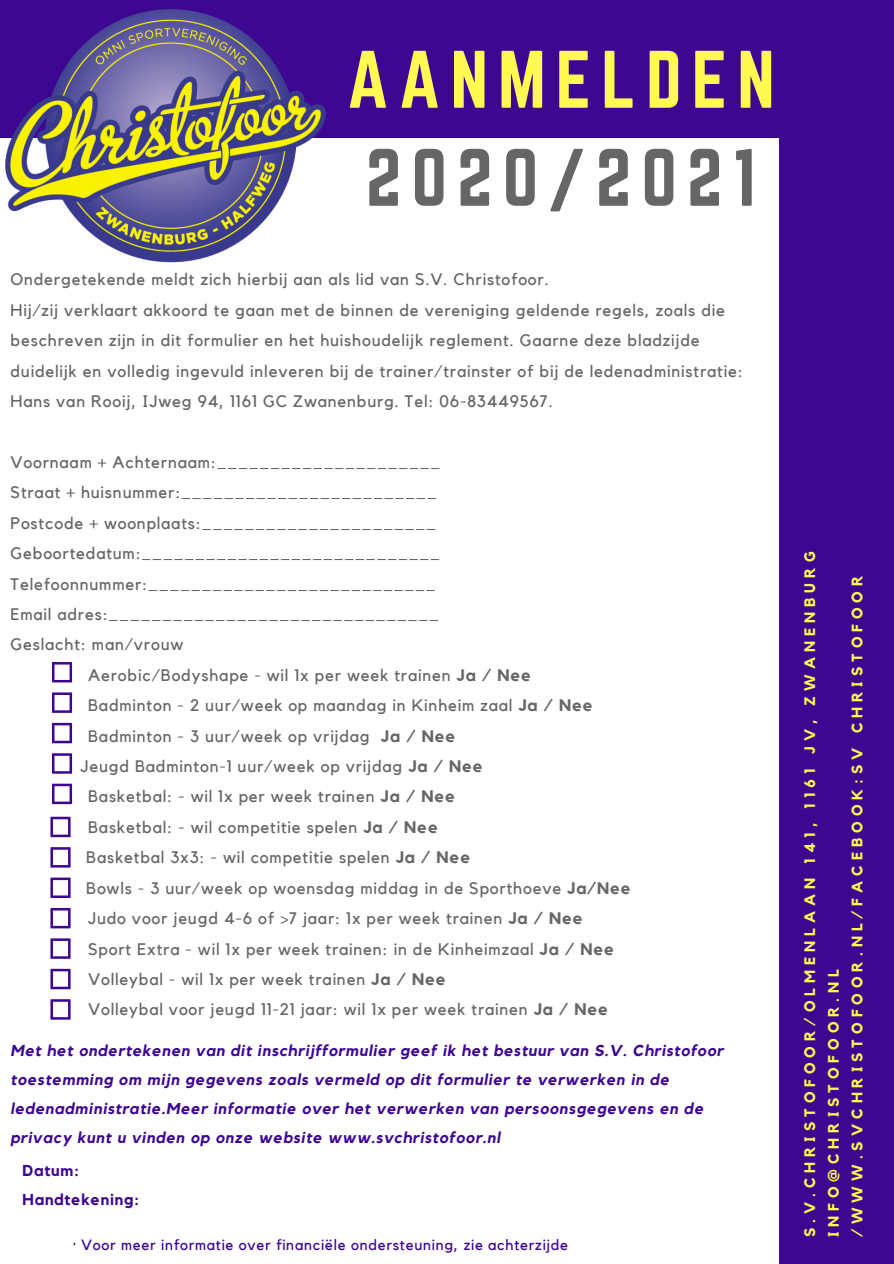
<style>
.page{position:relative;width:894px;height:1264px;background:#fff}
.page>*{position:absolute;margin:0;border:0;box-sizing:border-box;transform-origin:0 0}
.t1{font:71.25px "Norwester";letter-spacing:.14em;color:#fff952}
.t2{font:71.25px "Norwester";letter-spacing:.14em;color:#666}
.t3{font:16.65px/30.5px "Kollektif";letter-spacing:.05em;color:#666}
.t4{font:italic 700 15.75px/29.2px "Kollektif";letter-spacing:.05em;color:#3d0792}
.t5{font:700 15.75px/29.2px "Kollektif";letter-spacing:.05em;color:#3d0792}
.t6{font:700 15.15px/23.7px "Kollektif";letter-spacing:.33em;color:#fff952}
.t7{font:14.85px "Kollektif";letter-spacing:.05em;color:#3d0792}
.s1{font-weight:700}
</style>
<div class="page">
<div style="left:0;top:0;width:893px;height:1263px;background:#3d0792"></div>
<div style="left:0;top:138px;width:778px;height:1125px;background:#fff"></div>
<img style="left:5px;top:10px;width:321px;height:252px">
<svg style="left:52px;top:662px;width:20px;height:20px"></svg>
<svg style="left:52px;top:692px;width:20px;height:21px"></svg>
<svg style="left:52px;top:723px;width:20px;height:20px"></svg>
<svg style="left:52px;top:753px;width:20px;height:20px"></svg>
<svg style="left:52px;top:783px;width:20px;height:21px"></svg>
<svg style="left:50px;top:816px;width:21px;height:21px"></svg>
<svg style="left:50px;top:847px;width:21px;height:20px"></svg>
<svg style="left:50px;top:877px;width:21px;height:21px"></svg>
<svg style="left:50px;top:908px;width:21px;height:20px"></svg>
<svg style="left:50px;top:938px;width:21px;height:20px"></svg>
<svg style="left:50px;top:968px;width:21px;height:21px"></svg>
<svg style="left:50px;top:999px;width:21px;height:20px"></svg>
<h1 class="t1" style="left:347px;top:45px;width:429px">AANMELDEN</h1>
<h1 class="t2" style="left:366px;top:143px;width:391px">2020/2021</h1>
<p class="t3" style="left:11px;top:265px;width:733px">Ondergetekende meldt zich hierbij aan als lid van S.V. Christofoor.<br>Hij/zij verklaart akkoord te gaan met de binnen de vereniging geldende regels, zoals die beschreven zijn in dit formulier en het huishoudelijk reglement. Gaarne deze bladzijde duidelijk en volledig ingevuld inleveren bij de trainer/trainster of bij de ledenadministratie:<br>Hans van Rooij, IJweg 94, 1161 GC Zwanenburg. Tel: 06-83449567.</p>
<p class="t3" style="left:11px;top:447px;width:431px">Voornaam + Achternaam:_____________________</p>
<p class="t3" style="left:11px;top:478px;width:427px">Straat + huisnummer:________________________</p>
<p class="t3" style="left:11px;top:508px;width:427px">Postcode + woonplaats:______________________</p>
<p class="t3" style="left:11px;top:538px;width:431px">Geboortedatum:____________________________</p>
<p class="t3" style="left:11px;top:569px;width:426px">Telefoonnummer:___________________________</p>
<p class="t3" style="left:11px;top:599px;width:430px">Email adres:_______________________________</p>
<p class="t3" style="left:11px;top:630px;width:174px">Geslacht: man/vrouw</p>
<p class="t3" style="left:88px;top:660px;width:444px">Aerobic/Bodyshape - wil 1x per week trainen <span class="s1">Ja / Nee</span></p>
<p class="t3" style="left:88px;top:690px;width:506px">Badminton - 2 uur/week op maandag in Kinheim zaal <span class="s1">Ja / Nee</span></p>
<p class="t3" style="left:88px;top:721px;width:368px">Badminton - 3 uur/week op vrijdag <span class="s1">Ja / Nee</span></p>
<p class="t3" style="left:80px;top:751px;width:403px">Jeugd Badminton-1 uur/week op vrijdag <span class="s1">Ja / Nee</span></p>
<p class="t3" style="left:88px;top:782px;width:368px">Basketbal: - wil 1x per week trainen <span class="s1">Ja / Nee</span></p>
<p class="t3" style="left:88px;top:812px;width:351px">Basketbal: - wil competitie spelen <span class="s1">Ja / Nee</span></p>
<p class="t3" style="left:86px;top:843px;width:385px">Basketbal 3x3: - wil competitie spelen <span class="s1">Ja / Nee</span></p>
<p class="t3" style="left:86px;top:873px;width:546px">Bowls - 3 uur/week op woensdag middag in de Sporthoeve <span class="s1">Ja/Nee</span></p>
<p class="t3" style="left:88px;top:903px;width:496px">Judo voor jeugd 4-6 of &gt;7 jaar: 1x per week trainen <span class="s1">Ja / Nee</span></p>
<p class="t3" style="left:88px;top:934px;width:527px">Sport Extra - wil 1x per week trainen: in de Kinheimzaal <span class="s1">Ja / Nee</span></p>
<p class="t3" style="left:88px;top:964px;width:359px">Volleybal - wil 1x per week trainen <span class="s1">Ja / Nee</span></p>
<p class="t3" style="left:88px;top:995px;width:521px">Volleybal voor jeugd 11-21 jaar: wil 1x per week trainen <span class="s1">Ja / Nee</span></p>
<p class="t4" style="left:11px;top:1036px;width:714px">Met het ondertekenen van dit inschrijfformulier geef ik het bestuur van S.V. Christofoor toestemming om mijn gegevens zoals vermeld op dit formulier te verwerken in de ledenadministratie.Meer informatie over het verwerken van persoonsgegevens en de privacy kunt u vinden op onze website www.svchristofoor.nl</p>
<p class="t5" style="left:23px;top:1156px;width:118px">Datum:<br>Handtekening:</p>
<p class="t7" style="left:73px;top:1237px;width:496px">· Voor meer informatie over financiële ondersteuning, zie achterzijde</p>
<p class="t6" style="left:798px;top:1237px;width:687px;rotate:-90deg">S.V.CHRISTOFOOR/OLMENLAAN 141, 1161 JV, ZWANENBURG<br>INFO@CHRISTOFOOR.NL /WWW.SVCHRISTOFOOR.NL/FACEBOOK:SV CHRISTOFOOR</p>
</div>
